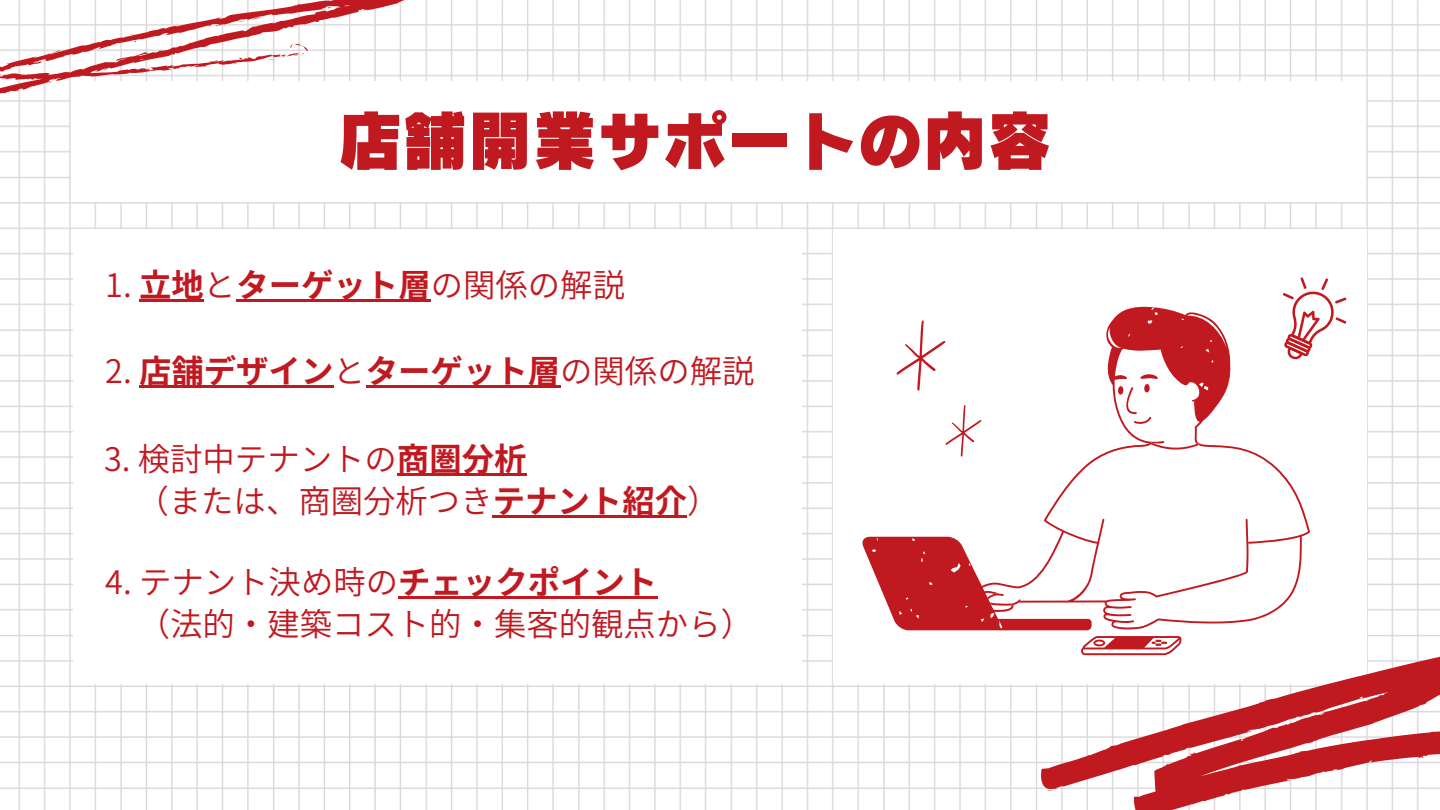
<style>
.page{position:relative;width:1440px;height:810px;background:#fff}
.page>*{position:absolute;margin:0;border:0;box-sizing:border-box;transform-origin:0 0}
.t1{font:65px "Canva Rodin Cattleya Pro UB";color:#c11920}
.t2{font:32.4px "Source Han Sans JP";color:#c11920}
.t3{font:700 32.4px "Source Han Sans JP";color:#c11920}
.s1{font-weight:700}
.s2{font-weight:400}
</style>
<div class="page">
<img style="left:0;top:0;width:1440px;height:810px">
<div style="left:71px;top:81px;width:1295px;height:121px;background:#fff"></div>
<div style="left:833px;top:230px;width:533px;height:454px;background:#fff"></div>
<div style="left:73px;top:230px;width:728px;height:454px;background:#fff"></div>
<svg style="left:863px;top:308px;width:442px;height:321px"></svg>
<svg style="left:1119px;top:374px;width:40px;height:51px"></svg>
<svg style="left:987px;top:593px;width:34px;height:13px"></svg>
<svg style="left:1083px;top:636px;width:98px;height:10px"></svg>
<svg style="left:0;top:0;width:429px;height:116px"></svg>
<hr style="left:139px;top:299px;width:65px;height:3px;background:#c11920">
<hr style="left:236px;top:299px;width:195px;height:3px;background:#c11920">
<svg style="left:1033px;top:646px;width:407px;height:164px"></svg>
<hr style="left:139px;top:385px;width:194px;height:3px;background:#c11920">
<hr style="left:366px;top:385px;width:194px;height:3px;background:#c11920">
<hr style="left:397px;top:473px;width:130px;height:3px;background:#c11920">
<hr style="left:493px;top:515px;width:194px;height:3px;background:#c11920">
<hr style="left:398px;top:596px;width:259px;height:3px;background:#c11920">
<svg style="left:1281px;top:277px;width:66px;height:85px"></svg>
<svg style="left:896px;top:320px;width:49px;height:71px"></svg>
<svg style="left:945px;top:405px;width:36px;height:52px"></svg>
<p class="t1" style="left:337px;top:108px;width:716px">店舗開業サポートの内容</p>
<p class="t2" style="left:105px;top:260px;width:521px">1. <span class="s1">立地</span>と<span class="s1">ターゲット層</span>の関係の解説</p>
<p class="t3" style="left:105px;top:345px;width:651px"><span class="s2">2.</span> 店舗デザイン<span class="s2">と</span>ターゲット層<span class="s2">の関係の解説</span></p>
<p class="t2" style="left:104px;top:434px;width:424px">3. 検討中テナントの<span class="s1">商圏分析</span></p>
<p class="t2" style="left:136px;top:476px;width:585px">（または、商圏分析つき<span class="s1">テナント紹介</span>）</p>
<p class="t2" style="left:105px;top:556px;width:554px">4. テナント決め時の<span class="s1">チェックポイント</span></p>
<p class="t2" style="left:138px;top:598px;width:617px">（法的・建築コスト的・集客的観点から）</p>
</div>
